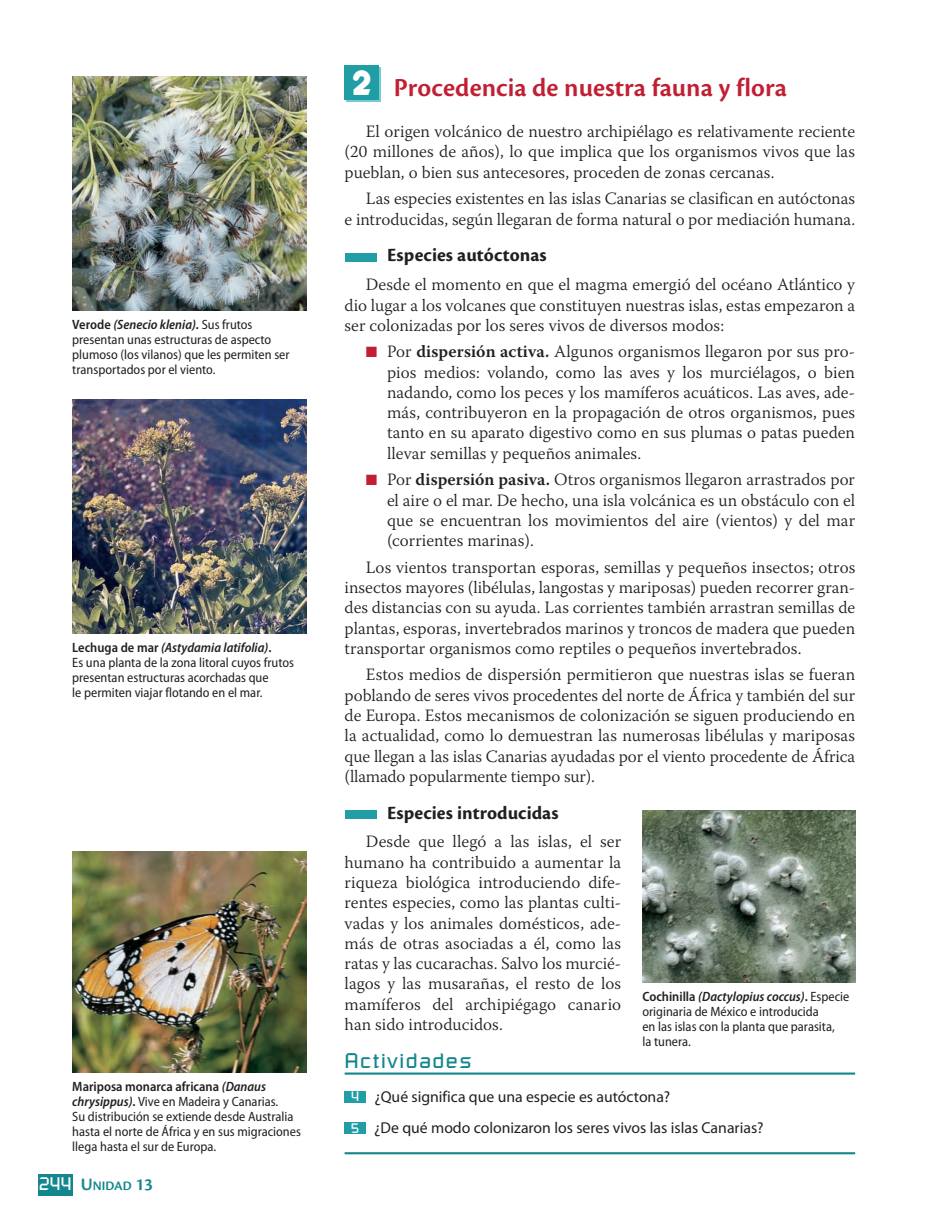
<style>
.page{position:relative;width:936px;height:1221px;background:#fff}
.page>*{position:absolute;margin:0;border:0;box-sizing:border-box;transform-origin:0 0}
.t1{font:700 36px "Keedy Sans";color:#fff}
.t2{font:600 27px "Cronos Pro";color:#c11f33}
.t3{font:21px "Russell Square";letter-spacing:.065em;color:#13878d}
.t4{font:700 19.5px "Cronos Pro";color:#231f20}
.t5{font:300 17.25px/20.2px "Warnock Pro";color:#231f20;text-align:justify}
.t6{font:15.75px/31.5px "Myriad Pro";color:#231f20}
.t7{font:semi-condensed 13.5px/15px "Myriad Pro";color:#231f20}
.t8{font:600 13.5px "Cronos Pro";color:#13878d}
.t9{font:13.5px "Russell Square";color:#fff}
.s1{font-weight:600}
.s2{font-weight:600;font-style:italic}
.s3{font-family:"Russell Square";font-weight:400;font-size:18px;color:#fff}
.s4{font-size:18px}
.s5{font-family:"European Pi Three";font-weight:400;color:#c11f33}
</style>
<div class="page">
<hr style="left:344px;top:1072px;width:511px;height:2px;background:#13878d">
<hr style="left:344px;top:1152px;width:511px;height:2px;background:#13878d">
<div style="left:347px;top:68px;width:34px;height:34px;background:linear-gradient(to right,#77ccd0,#77ccd0)"></div>
<div style="left:344px;top:65px;width:34px;height:34px;background:#209da5"></div>
<div style="left:344px;top:253px;width:32px;height:8px;background:#209da5"></div>
<div style="left:344px;top:810px;width:32px;height:8px;background:#209da5"></div>
<div style="left:344px;top:1090px;width:22px;height:12px;background:#209da5"></div>
<div style="left:344px;top:1122px;width:22px;height:12px;background:#209da5"></div>
<div style="left:38px;top:1173px;width:34px;height:22px;background:#13878d"></div>
<img style="left:642px;top:810px;width:213px;height:172px">
<img style="left:72px;top:76px;width:234px;height:234px">
<img style="left:72px;top:400px;width:234px;height:233px">
<img style="left:72px;top:851px;width:234px;height:221px">
<p class="t7" style="left:72px;top:318px;width:219px"><span class="s1">Verode</span> <span class="s2">(Senecio klenia).</span> Sus frutos presentan unas estructuras de aspecto plumoso (los vilanos) que les permiten ser transportados por el viento.</p>
<p class="t7" style="left:72px;top:641px;width:223px"><span class="s1">Lechuga de mar</span> <span class="s2">(Astydamia latifolia)</span><span class="s1">.<br></span>Es una planta de la zona litoral cuyos frutos presentan estructuras acorchadas que<br>le permiten viajar flotando en el mar.</p>
<p class="t7" style="left:72px;top:1080px;width:230px"><span class="s1">Mariposa monarca africana</span> <span class="s2">(Danaus chrysippus)</span><span class="s1">.</span> Vive en Madeira y Canarias.<br>Su distribución se extiende desde Australia hasta el norte de África y en sus migraciones llega hasta el sur de Europa.</p>
<p class="t8" style="left:39px;top:1180px;width:116px"><span class="s3">244</span> <span class="s4">U</span>NIDAD <span class="s4">13</span></p>
<h1 class="t1" style="left:352px;top:62px;width:21px">2</h1>
<h2 class="t2" style="left:394px;top:77px;width:394px">Procedencia de nuestra fauna y flora</h2>
<p class="t5" style="left:344px;top:123px;width:512px;text-indent:21px">El origen volcánico de nuestro archipiélago es relativamente reciente (20 millones de años), lo que implica que los organismos vivos que las pueblan, o bien sus antecesores, proceden de zonas cercanas.</p>
<p class="t5" style="left:344px;top:190px;width:512px;text-align:right">Las especies existentes en las islas Canarias se clasifican en autóctonas<br>e introducidas, según llegaran de forma natural o por mediación humana.</p>
<p class="t4" style="left:387px;top:248px;width:161px">Especies autóctonas</p>
<p class="t5" style="left:344px;top:276px;width:512px;text-indent:21px">Desde el momento en que el magma emergió del océano Atlántico y dio lugar a los volcanes que constituyen nuestras islas, estas empezaron a ser colonizadas por los seres vivos de diversos modos:</p>
<p class="t5" style="left:387px;top:343px;width:469px;text-indent:-21px"><span class="s5">-</span> Por <span class="s1">dispersión activa.</span> Algunos organismos llegaron por sus pro&shy;pios medios: volando, como las aves y los murciélagos, o bien nadando, como los peces y los mamíferos acuáticos. Las aves, ade&shy;más, contribuyeron en la propagación de otros organismos, pues tanto en su aparato digestivo como en sus plumas o patas pueden llevar semillas y pequeños animales.</p>
<p class="t5" style="left:387px;top:471px;width:469px;text-indent:-21px"><span class="s5">-</span> Por <span class="s1">dispersión pasiva.</span> Otros organismos llegaron arrastrados por el aire o el mar. De hecho, una isla volcánica es un obstáculo con el que se encuentran los movimientos del aire (vientos) y del mar (corrientes marinas).</p>
<p class="t5" style="left:344px;top:558px;width:512px;text-indent:21px">Los vientos transportan esporas, semillas y pequeños insectos; otros insectos mayores (libélulas, langostas y mariposas) pueden recorrer gran&shy;des distancias con su ayuda. Las corrientes también arrastran semillas de plantas, esporas, invertebrados marinos y troncos de madera que pueden transportar organismos como reptiles o pequeños invertebrados.</p>
<p class="t5" style="left:344px;top:666px;width:512px;text-indent:21px">Estos medios de dispersión permitieron que nuestras islas se fueran poblando de seres vivos procedentes del norte de África y también del sur de Europa. Estos mecanismos de colonización se siguen produciendo en la actualidad, como lo demuestran las numerosas libélulas y mariposas que llegan a las islas Canarias ayudadas por el viento procedente de África (llamado popularmente tiempo sur).</p>
<p class="t4" style="left:387px;top:805px;width:173px">Especies introducidas</p>
<p class="t5" style="left:344px;top:833px;width:278px;text-indent:21px">Desde que llegó a las islas, el ser humano ha contribuido a aumentar la riqueza biológica introduciendo dife&shy;rentes especies, como las plantas culti&shy;vadas y los animales domésticos, ade&shy;más de otras asociadas a él, como las ratas y las cucarachas. Salvo los murcié&shy;lagos y las musarañas, el resto de los mamíferos del archipiégago canario han sido introducidos.</p>
<p class="t3" style="left:344px;top:1053px;width:128px">Actividades</p>
<p class="t6" style="left:374px;top:1082px;width:391px">¿Qué significa que una especie es autóctona?<br>¿De qué modo colonizaron los seres vivos las islas Canarias?</p>
<p class="t7" style="left:642px;top:989px;width:208px"><span class="s1">Cochinilla</span> <span class="s2">(Dactylopius coccus)</span><span class="s1">.</span> Especie originaria de México e introducida<br>en las islas con la planta que parasita,<br>la tunera.</p>
<p class="t9" style="left:351px;top:1091px;width:10px">4</p>
<p class="t9" style="left:351px;top:1123px;width:10px">5</p>
</div>
